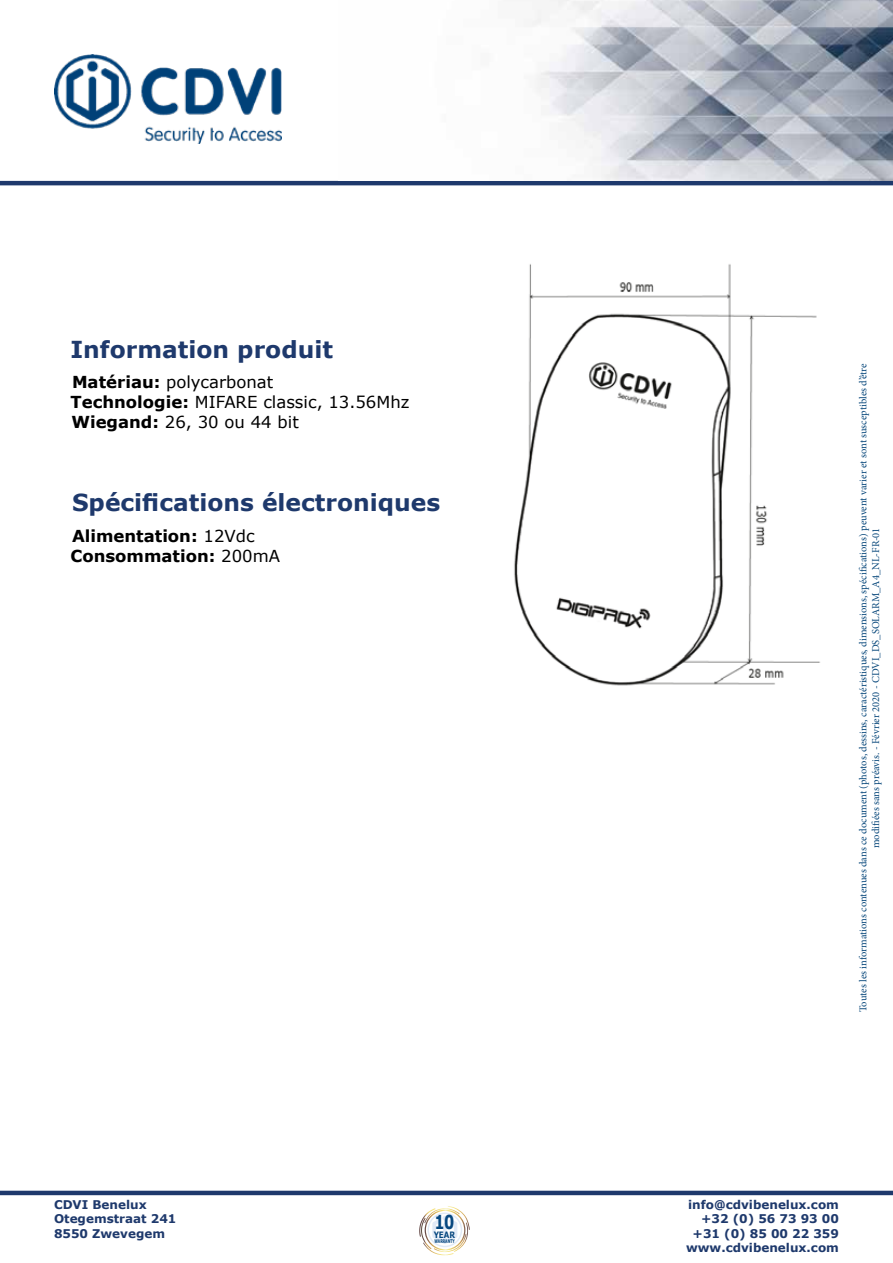
<style>
.page{position:relative;width:893px;height:1263px;background:#fff}
.page>*{position:absolute;margin:0;border:0;box-sizing:border-box;transform-origin:0 0}
.t1{font:700 23.4px "Verdana";color:#1e396c}
.t2{font:700 19.2px "Verdana";color:#06477f;scale:.75 1}
.t3{font:16.5px/19.8px "Verdana";color:#000}
.t4{font:700 16.5px/19.8px "Verdana";color:#000}
.t5{font:700 12px/14.4px "Verdana";color:#1e396c}
.t6{font:10.5px/12.6px "Minion Pro";color:#06467a;text-align:center}
.t7{font:700 8.85px "Verdana";color:#06477f;scale:.82 1}
.t8{font:700 5.1px "Verdana";color:#06477f;scale:.62 1}
.s1{font-weight:700}
.s2{font-weight:400}
</style>
<div class="page">
<hr style="left:0;top:1191px;width:893px;height:4px;background:#1e396c">
<img style="left:54px;top:54px;width:228px;height:89px">
<svg style="left:419px;top:1206px;width:51px;height:49px"></svg>
<hr style="left:0;top:181px;width:893px;height:4px;background:#1e396c">
<img style="left:532px;top:0;width:361px;height:181px">
<img style="left:514px;top:264px;width:306px;height:422px">
<h1 class="t1" style="left:71px;top:333px;width:264px">Information produit</h1>
<h3 class="t3" style="left:71px;top:372px;width:340px"><span class="s1">Matériau:</span> polycarbonat<br><span class="s1">Technologie:</span> MIFARE classic, 13.56Mhz<br><span class="s1">Wiegand:</span> 26, 30 ou 44 bit</h3>
<h1 class="t1" style="left:72px;top:486px;width:370px">Spécifications électroniques</h1>
<h3 class="t4" style="left:71px;top:526px;width:211px">Alimentation: <span class="s2">12Vdc<br></span>Consommation: <span class="s2">200mA</span></h3>
<p class="t6" style="left:857px;top:1012px;width:650px;rotate:-90deg">Toutes les informations contenues dans ce document (photos, dessins, caractéristiques, dimensions, spécifications) peuvent varier et sont susceptibles d’être modifiées sans préavis. - Février 2020 - CDVI_DS_SOLARM_A4_NL-FR-01</p>
<p class="t5" style="left:54px;top:1197px;width:124px">CDVI Benelux<br>Otegemstraat 241<br>8550 Zwevegem</p>
<p class="t5" style="left:686px;top:1197px;width:154px;text-align:right">info@cdvibenelux.com +32 (0) 56 73 93 00 +31 (0) 85 00 22 359 www.cdvibenelux.com</p>
<h2 class="t2" style="left:434px;top:1210px;width:28px">10</h2>
<p class="t8" style="left:434px;top:1238px;width:34px">WARRANTY</p>
<p class="t7" style="left:434px;top:1228px;width:28px">YEAR</p>
</div>
